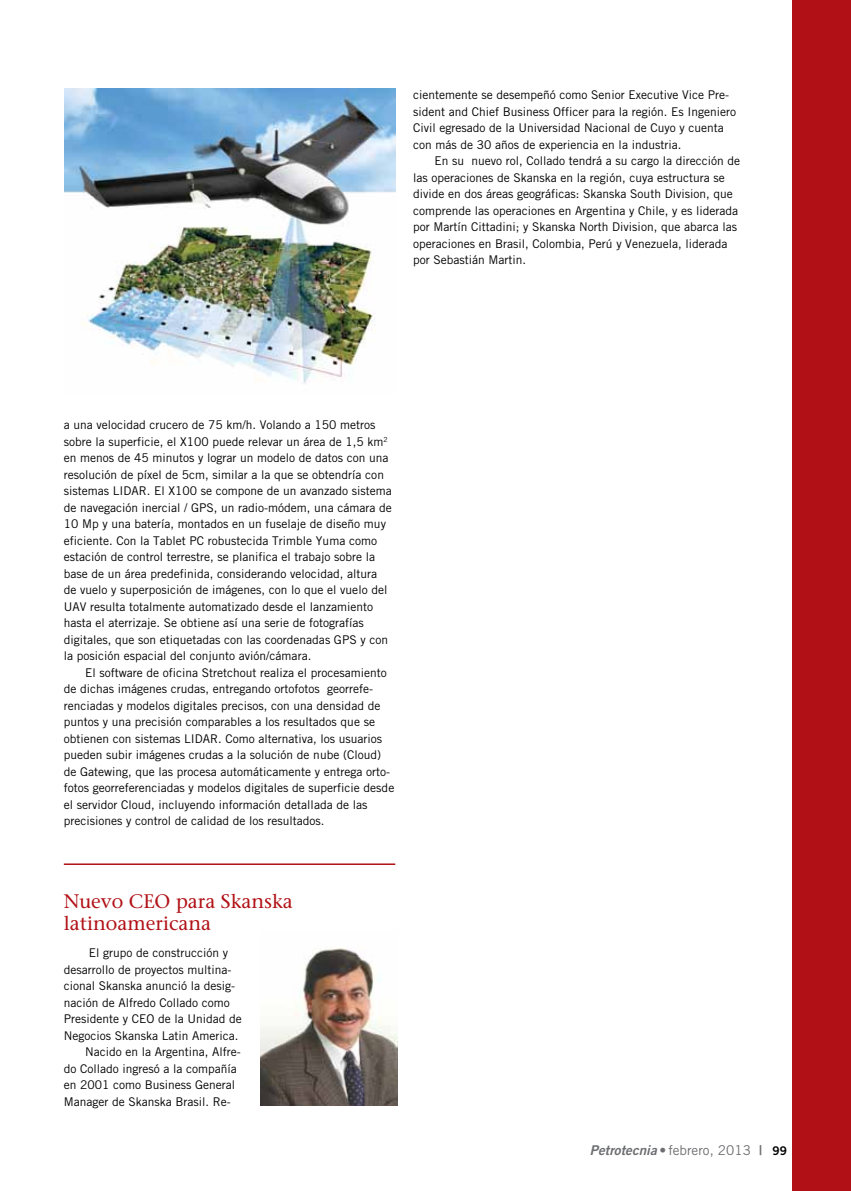
<style>
.page{position:relative;width:851px;height:1191px;background:#fff}
.page>*{position:absolute;margin:0;border:0;box-sizing:border-box;transform-origin:0 0}
.t1{font:19.5px/22.5px "Stone Serif";color:#b11116}
.t2{font:13.5px "Trade Gothic";color:#6d6e71}
.t3{font:12px/16.5px "Trade Gothic";color:#000}
.s1{font-family:"Trade Gothic Bold Two";font-style:italic}
.s2{font-family:"Trade Gothic Bold Two"}
.s3{font-family:"Trade Gothic Bold Two";font-size:12px;color:#000}
</style>
<div class="page">
<div style="left:792px;top:0;width:58px;height:1191px;background:#b11116"></div>
<img style="left:64px;top:88px;width:331px;height:296px">
<img style="left:260px;top:948px;width:137px;height:158px">
<hr style="left:64px;top:863px;width:331px;height:2px;background:#b11116">
<p class="t3" style="left:413px;top:86px;width:324px">cientemente se desempeñó como Senior Executive Vice Pre&shy;sident and Chief Business Officer para la región. Es Ingeniero Civil egresado de la Universidad Nacional de Cuyo y cuenta con más de 30 años de experiencia en la industria.</p>
<p class="t3" style="left:413px;top:152px;width:328px;text-indent:21px">En su nuevo rol, Collado tendrá a su cargo la dirección de las operaciones de Skanska en la región, cuya estructura se divide en dos áreas geográficas: Skanska South Division, que comprende las operaciones en Argentina y Chile, y es liderada por Martín Cittadini; y Skanska North Division, que abarca las operaciones en Brasil, Colombia, Perú y Venezuela, liderada por Sebastián Martin.</p>
<p class="t3" style="left:64px;top:416px;width:329px">a una velocidad crucero de 75 km/h. Volando a 150 metros sobre la superficie, el X100 puede relevar un área de 1,5 km<sup>2 </sup>en menos de 45 minutos y lograr un modelo de datos con una resolución de píxel de 5cm, similar a la que se obtendría con sistemas LIDAR. El X100 se compone de un avanzado sistema de navegación inercial / GPS, un radio-módem, una cámara de 10 Mp y una batería, montados en un fuselaje de diseño muy eficiente. Con la Tablet PC robustecida Trimble Yuma como estación de control terrestre, se planifica el trabajo sobre la base de un área predefinida, considerando velocidad, altura de vuelo y superposición de imágenes, con lo que el vuelo del UAV resulta totalmente automatizado desde el lanzamiento hasta el aterrizaje. Se obtiene así una serie de fotografías digitales, que son etiquetadas con las coordenadas GPS y con la posición espacial del conjunto avión/cámara.</p>
<p class="t3" style="left:64px;top:664px;width:332px;text-indent:21px">El software de oficina Stretchout realiza el procesamiento de dichas imágenes crudas, entregando ortofotos georrefe&shy;renciadas y modelos digitales precisos, con una densidad de puntos y una precisión comparables a los resultados que se obtienen con sistemas LIDAR. Como alternativa, los usuarios pueden subir imágenes crudas a la solución de nube (Cloud) de Gatewing, que las procesa automáticamente y entrega orto&shy;fotos georreferenciadas y modelos digitales de superficie desde el servidor Cloud, incluyendo información detallada de las precisiones y control de calidad de los resultados.</p>
<h1 class="t1" style="left:64px;top:889px;width:230px">Nuevo CEO para Skanska latinoamericana</h1>
<p class="t3" style="left:89px;top:944px;width:141px">El grupo de construcción y</p>
<p class="t3" style="left:64px;top:961px;width:169px">desarrollo de proyectos multina-</p>
<p class="t3" style="left:64px;top:977px;width:173px">cional Skanska anunció la desig-</p>
<p class="t3" style="left:64px;top:994px;width:167px">nación de Alfredo Collado como</p>
<p class="t3" style="left:64px;top:1010px;width:179px">Presidente y CEO de la Unidad de</p>
<p class="t3" style="left:64px;top:1027px;width:176px">Negocios Skanska Latin America.</p>
<p class="t3" style="left:85px;top:1043px;width:157px">Nacido en la Argentina, Alfre-</p>
<p class="t3" style="left:64px;top:1060px;width:174px">do Collado ingresó a la compañía</p>
<p class="t3" style="left:64px;top:1076px;width:173px">en 2001 como Business General</p>
<p class="t3" style="left:64px;top:1093px;width:168px">Manager de Skanska Brasil. Re-</p>
<p class="t2" style="left:590px;top:1142px;width:199px"><span class="s1">Petrotecnia</span> <span class="s2">•</span> febrero, 2013 <span class="s2">|</span> <span class="s3">99</span></p>
</div>
